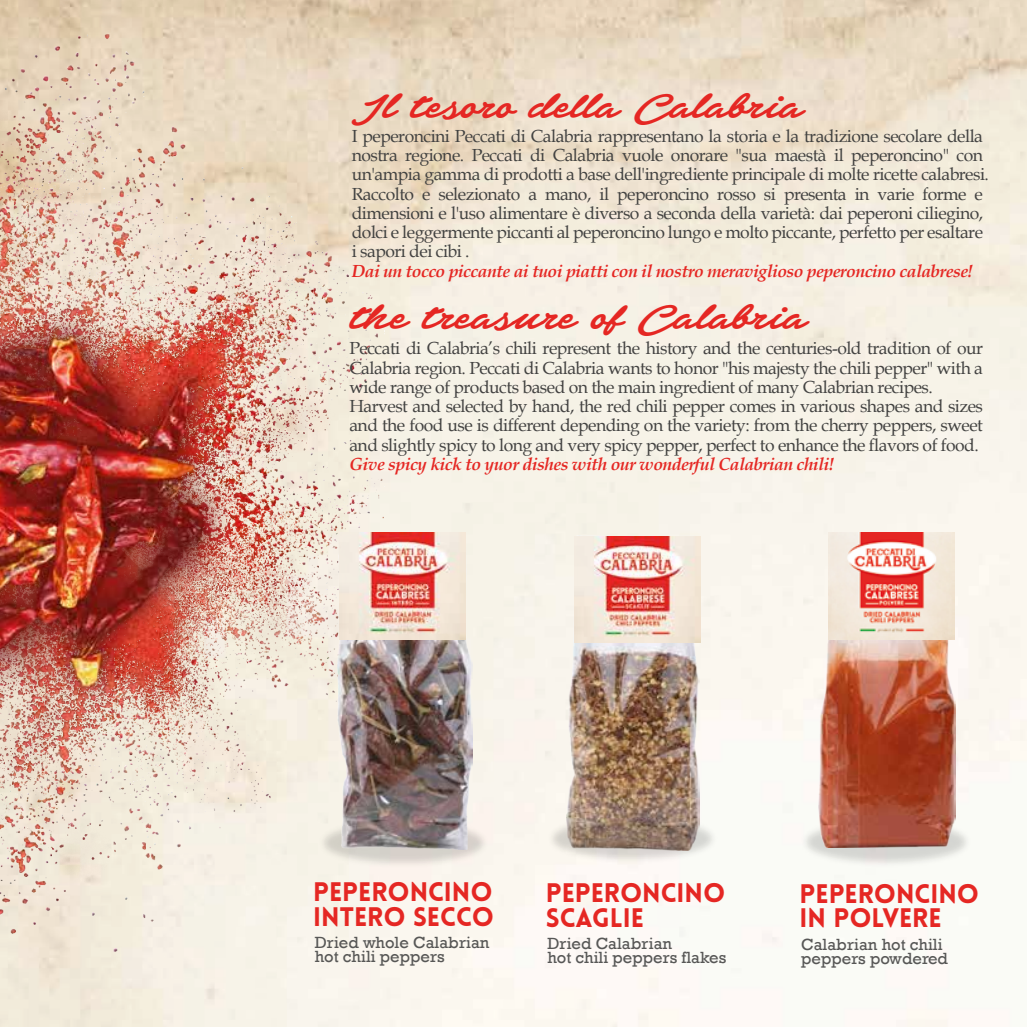
<style>
.page{position:relative;width:1027px;height:1027px;background:#fff}
.page>*{position:absolute;margin:0;border:0;box-sizing:border-box;transform-origin:0 0}
.t1{font:36.75px "Elevate PERSONALUSEONLY";color:#e52723}
.t2{font:900 26.25px/24.5px "Lovelo";color:#e52723}
.t3{font:17.5px/19.2px "Book Antiqua";letter-spacing:-.03em;color:#424241}
.t4{font:italic 700 17.5px "Book Antiqua";letter-spacing:-.03em;color:#e52723}
.t5{font:16.62px/14px "Rockwell";color:#575756}
</style>
<div class="page">
<img style="left:384px;top:0;width:643px;height:1027px">
<img style="left:0;top:0;width:384px;height:1027px">
<img style="left:744px;top:760px;width:283px;height:164px">
<img style="left:818px;top:533px;width:138px;height:314px">
<img style="left:828px;top:533px;width:126px;height:107px">
<img style="left:262px;top:760px;width:284px;height:164px">
<img style="left:337px;top:533px;width:135px;height:316px">
<img style="left:339px;top:532px;width:126px;height:107px">
<img style="left:566px;top:536px;width:133px;height:221px">
<img style="left:574px;top:536px;width:126px;height:107px">
<img style="left:491px;top:757px;width:284px;height:164px">
<h1 class="t1" style="left:352px;top:84px;width:453px">Il tesoro della Calabria</h1>
<p class="t3" style="left:352px;top:126px;width:639px">I peperoncini Peccati di Calabria rappresentano la storia e la tradizione secolare della nostra regione. Peccati di Calabria vuole onorare "sua maestà il peperoncino" con un'ampia gamma di prodotti a base dell'ingrediente principale di molte ricette calabresi.<br>Raccolto e selezionato a mano, il peperoncino rosso si presenta in varie forme e dimensioni e l'uso alimentare è diverso a seconda della varietà: dai peperoni ciliegino, dolci e leggermente piccanti al peperoncino lungo e molto piccante, perfetto per esaltare i sapori dei cibi .</p>
<p class="t4" style="left:352px;top:258px;width:623px">Dai un tocco piccante ai tuoi piatti con il nostro meraviglioso peperoncino calabrese!</p>
<h1 class="t1" style="left:351px;top:295px;width:458px">the treasure of Calabria</h1>
<p class="t3" style="left:349px;top:338px;width:635px">Peccati di Calabria’s chili represent the history and the centuries-old tradition of our Calabria region. Peccati di Calabria wants to honor "his majesty the chili pepper" with a wide range of products based on the main ingredient of many Calabrian recipes.<br>Harvest and selected by hand, the red chili pepper comes in various shapes and sizes and the food use is different depending on the variety: from the cherry peppers, sweet and slightly spicy to long and very spicy pepper, perfect to enhance the flavors of food.</p>
<p class="t4" style="left:349px;top:452px;width:487px">Give spicy kick to yuor dishes with our wonderful Calabrian chili!</p>
<h2 class="t2" style="left:313px;top:880px;width:182px">PEPERONCINO<br>INTERO SECCO</h2>
<p class="t5" style="left:315px;top:936px;width:176px">Dried whole Calabrian hot chili peppers</p>
<h2 class="t2" style="left:546px;top:881px;width:181px">PEPERONCINO<br>SCAGLIE</h2>
<p class="t5" style="left:547px;top:937px;width:180px">Dried Calabrian<br>hot chili peppers flakes</p>
<h2 class="t2" style="left:800px;top:882px;width:181px">PEPERONCINO<br>IN POLVERE</h2>
<p class="t5" style="left:801px;top:937px;width:148px">Calabrian hot chili peppers powdered</p>
</div>
